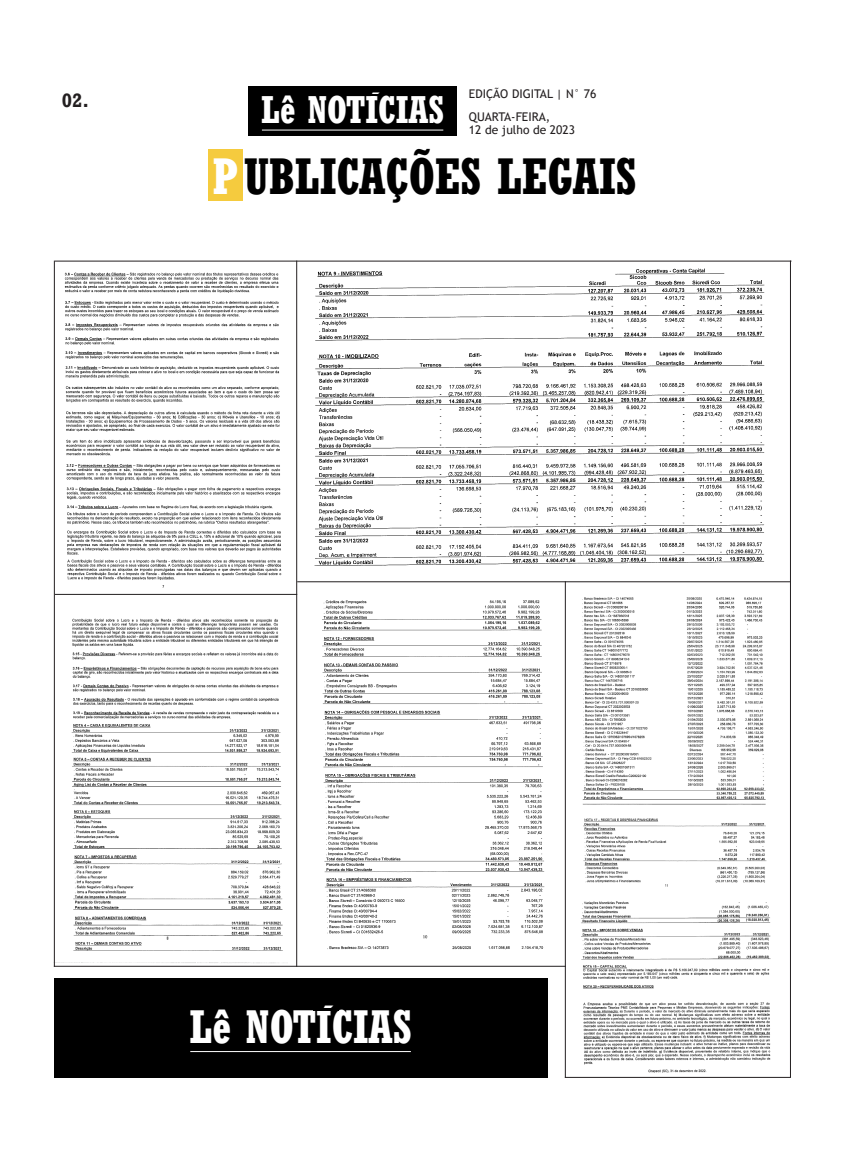
<style>
.page{position:relative;width:842px;height:1163px;background:#fff}
.page>*{position:absolute;margin:0;border:0;box-sizing:border-box;transform-origin:0 0}
.Mat__Título_Principa{font:700 condensed 50.6px "Rockwell";color:#000;scale:.94 1}
.Mat__Título_Principa-2{font:700 condensed 46.5px "Rockwell";color:#fff;scale:.94 1}
.Mat__Título_Principa-3{font:700 condensed 38.2px "Rockwell";color:#fff;scale:.94 1}
.Mat__Título_Principa-4{font:700 19.9px "Rockwell";color:#231f20;scale:.94 1}
.t1{font:12px "Trebuchet MS";color:#231f20}
.s1{color:#fff}
</style>
<div class="page">
<div style="left:208px;top:150px;width:34px;height:51px;background:#f5cb3e"></div>
<div style="left:248px;top:86px;width:209px;height:50px;background:#000"></div>
<hr style="left:262px;top:130px;width:181px;height:1px;background:#fff">
<img style="left:55px;top:261px;width:235px;height:327px">
<img style="left:55px;top:618px;width:229px;height:345px">
<img style="left:309px;top:261px;width:476px;height:305px">
<img style="left:322px;top:600px;width:223px;height:350px">
<div style="left:54px;top:978px;width:494px;height:99px;background:#000"></div>
<hr style="left:190px;top:1050px;width:221px;height:1px;background:#fff">
<hr style="left:54px;top:260px;width:1px;height:706px;background:#231f20">
<hr style="left:296px;top:260px;width:1px;height:706px;background:#231f20">
<hr style="left:790px;top:260px;width:1px;height:817px;background:#231f20">
<hr style="left:565px;top:581px;width:1px;height:496px;background:#231f20">
<hr style="left:55px;top:593px;width:242px;height:1px;background:#231f20">
<hr style="left:297px;top:581px;width:493px;height:1px;background:#231f20">
<hr style="left:54px;top:965px;width:512px;height:1px;background:#231f20">
<hr style="left:55px;top:260px;width:736px;height:1px;background:#231f20">
<hr style="left:565px;top:1076px;width:226px;height:1px;background:#231f20">
<img style="left:582px;top:597px;width:185px;height:290px">
<img style="left:581px;top:901px;width:190px;height:172px">
<p class="Mat__Título_Principa-4" style="left:62px;top:88px;width:31px">02.</p>
<p class="Mat__Título_Principa-3" style="left:367px;top:84px;width:14px">´</p>
<p class="Mat__Título_Principa-3" style="left:261px;top:87px;width:196px">Lê NOTICIAS</p>
<p class="t1" style="left:469px;top:86px;width:129px">EDIÇÃO DIGITAL | N° 76</p>
<p class="t1" style="left:469px;top:110px;width:83px">QUARTA-FEIRA,</p>
<p class="t1" style="left:469px;top:122px;width:108px">12 de julho de 2023</p>
<p class="Mat__Título_Principa" style="left:213px;top:146px;width:452px"><span class="s1">P</span> UBLICAÇÕES LEGAIS</p>
<p class="Mat__Título_Principa-2" style="left:318px;top:994px;width:17px">´</p>
<p class="Mat__Título_Principa-2" style="left:189px;top:999px;width:238px">Lê NOTICIAS</p>
</div>
